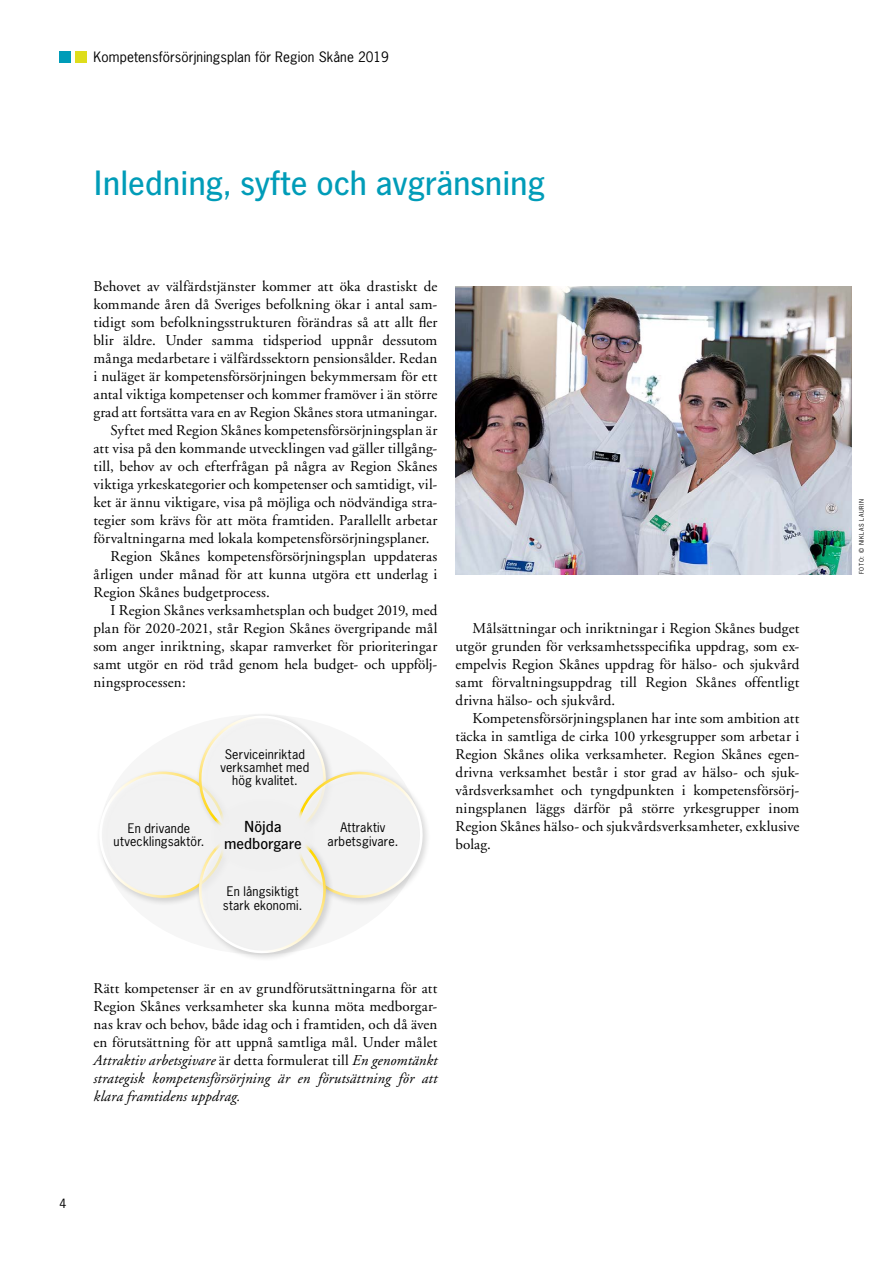
<style>
.page{position:relative;width:893px;height:1263px;background:#fff}
.page>*{position:absolute;margin:0;border:0;box-sizing:border-box;transform-origin:0 0}
.t1{font:500 36px "News Gothic LT Std";color:#009cb8}
.t2{font:500 16.35px/17px "News Gothic LT Std";color:#000;text-align:center}
.t3{font:15px/18px "Adobe Garamond";letter-spacing:.01em;color:#000;text-align:justify}
.t4{font:13.5px "News Gothic";letter-spacing:.01em;color:#000}
.t5{font:12.45px/13.5px "News Gothic";letter-spacing:.02em;color:#000;text-align:center}
.t6{font:12px "News Gothic";color:#000}
.t7{font:6px "News Gothic";letter-spacing:.1em;color:#000}
.s1{font-style:italic}
</style>
<div class="page">
<div style="left:75px;top:51px;width:12px;height:12px;background:#dedd1b"></div>
<div style="left:60px;top:51px;width:11px;height:12px;background:#009cb8"></div>
<div style="left:100px;top:714px;width:320px;height:240px;background:#f0f0f0;border-radius:50%"></div>
<div style="left:96px;top:768px;width:139px;height:139px;background:#000;opacity:.2"></div>
<div style="left:101px;top:773px;width:124px;height:123px;background:#f2f2f2;border-radius:50%"></div>
<div style="left:99px;top:772px;width:127px;height:126px;border:3px solid #fff;border-radius:50%"></div>
<svg style="left:188px;top:714px;width:239px;height:244px"></svg>
<div style="left:211px;top:799px;width:104px;height:72px;background:#f0f0f0;border-radius:50%"></div>
<img style="left:455px;top:287px;width:397px;height:287px">
<p class="t4" style="left:94px;top:48px;width:297px">Kompetensförsörjningsplan för Region Skåne 2019</p>
<h1 class="t1" style="left:94px;top:163px;width:453px">Inledning, syfte och avgränsning</h1>
<p class="t3" style="left:94px;top:278px;width:345px">Behovet av välfärdstjänster kommer att öka drastiskt de</p>
<p class="t3" style="left:94px;top:296px;width:344px">kommande åren då Sveriges befolkning ökar i antal sam-</p>
<p class="t3" style="left:94px;top:314px;width:345px">tidigt som befolkningsstrukturen förändras så att allt fler</p>
<p class="t3" style="left:94px;top:332px;width:345px">blir äldre. Under samma tidsperiod uppnår dessutom</p>
<p class="t3" style="left:94px;top:350px;width:345px">många medarbetare i välfärdssektorn pensionsålder. Redan</p>
<p class="t3" style="left:94px;top:368px;width:345px">i nuläget är kompetensförsörjningen bekymmersam för ett</p>
<p class="t3" style="left:94px;top:386px;width:345px">antal viktiga kompetenser och kommer framöver i än större</p>
<p class="t3" style="left:94px;top:404px;width:345px">grad att fortsätta vara en av Region Skånes stora utmaningar.</p>
<p class="t3" style="left:111px;top:422px;width:328px">Syftet med Region Skånes kompetensförsörjningsplan är</p>
<p class="t3" style="left:94px;top:440px;width:345px">att visa på den kommande utvecklingen vad gäller tillgång-</p>
<p class="t3" style="left:94px;top:458px;width:345px">till, behov av och efterfrågan på några av Region Skånes</p>
<p class="t3" style="left:94px;top:476px;width:345px">viktiga yrkeskategorier och kompetenser och samtidigt, vil-</p>
<p class="t3" style="left:94px;top:494px;width:345px">ket är ännu viktigare, visa på möjliga och nödvändiga stra-</p>
<p class="t3" style="left:94px;top:512px;width:345px">tegier som krävs för att möta framtiden. Parallellt arbetar</p>
<p class="t3" style="left:94px;top:530px;width:338px">förvaltningarna med lokala kompetensförsörjningsplaner.</p>
<p class="t3" style="left:111px;top:548px;width:328px">Region Skånes kompetensförsörjningsplan uppdateras</p>
<p class="t3" style="left:94px;top:566px;width:345px">årligen under månad för att kunna utgöra ett underlag i</p>
<p class="t3" style="left:94px;top:584px;width:178px">Region Skånes budgetprocess.</p>
<p class="t3" style="left:111px;top:602px;width:328px">I Region Skånes verksamhetsplan och budget 2019, med</p>
<p class="t3" style="left:94px;top:620px;width:345px">plan för 2020-2021, står Region Skånes övergripande mål</p>
<p class="t3" style="left:94px;top:638px;width:345px">som anger inriktning, skapar ramverket för prioriteringar</p>
<p class="t3" style="left:94px;top:656px;width:345px">samt utgör en röd tråd genom hela budget- och uppfölj-</p>
<p class="t3" style="left:94px;top:674px;width:94px">ningsprocessen:</p>
<p class="t5" style="left:220px;top:747px;width:90px">Serviceinriktad verksamhet med hög kvalitet.</p>
<p class="t2" style="left:224px;top:818px;width:79px">Nöjda medborgare</p>
<p class="t5" style="left:114px;top:821px;width:92px">En drivande utvecklingsaktör.</p>
<p class="t5" style="left:328px;top:821px;width:72px">Attraktiv arbetsgivare.</p>
<p class="t5" style="left:223px;top:885px;width:81px">En långsiktigt stark ekonomi.</p>
<p class="t3" style="left:455px;top:620px;width:345px;text-indent:17px">Målsättningar och inriktningar i Region Skånes budget utgör grunden för verksamhetsspecifika uppdrag, som ex&shy;empelvis Region Skånes uppdrag för hälso- och sjukvård samt förvaltningsuppdrag till Region Skånes offentligt drivna hälso- och sjukvård.</p>
<p class="t3" style="left:455px;top:710px;width:345px;text-indent:17px">Kompetensförsörjningsplanen har inte som ambition att täcka in samtliga de cirka 100 yrkesgrupper som arbetar i Region Skånes olika verksamheter. Region Skånes egen&shy;drivna verksamhet består i stor grad av hälso- och sjuk&shy;vårdsverksamhet och tyngdpunkten i kompetensförsörj&shy;ningsplanen läggs därför på större yrkesgrupper inom Region Skånes hälso- och sjukvårdsverksamheter, exklusive bolag.</p>
<p class="t3" style="left:94px;top:980px;width:345px">Rätt kompetenser är en av grundförutsättningarna för att Region Skånes verksamheter ska kunna möta medborgar&shy;nas krav och behov, både idag och i framtiden, och då även en förutsättning för att uppnå samtliga mål. Under målet <span class="s1">Attraktiv arbetsgivare</span> är detta formulerat till <span class="s1">En genomtänkt strategisk kompetensförsörjning är en förutsättning för att klara framtidens uppdrag.</span></p>
<p class="t6" style="left:60px;top:1195px;width:8px">4</p>
<p class="t7" style="left:858px;top:574px;width:77px;rotate:-90deg">FOTO: © NIKLAS LAURIN</p>
</div>
